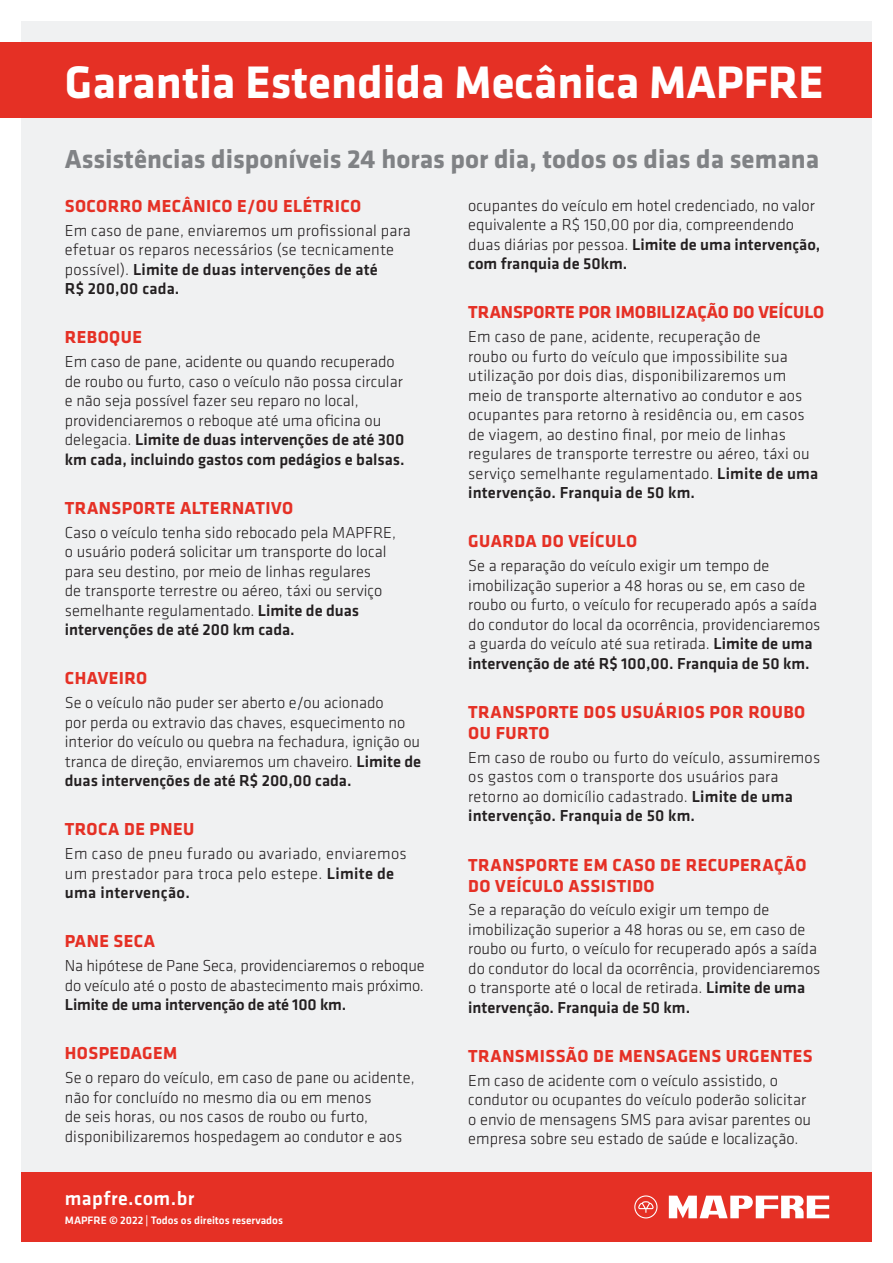
<style>
.page{position:relative;width:893px;height:1263px;background:#fff}
.page>*{position:absolute;margin:0;border:0;box-sizing:border-box;transform-origin:0 0}
.t1{font:700 47.25px "Klavika";color:#fff}
.t2{font:700 27px "Klavika";color:#808285}
.t3{font:500 20.1px "Klavika";letter-spacing:.02em;color:#fff}
.t4{font:700 18px/21px "Klavika";letter-spacing:.025em;color:#e53025}
.t5{font:700 18px "Klavika";color:#e53025}
.t6{font:300 16.5px/19.5px "Klavika";color:#231f20}
.t7{font:300 16.5px/19.5px "Klavika";letter-spacing:.02em;color:#231f20}
.t8{font:500 16.5px "Klavika";letter-spacing:-.01em;color:#231f20}
.t9{font:500 11.1px "Klavika";color:#fff}
.s1{font-weight:500}
</style>
<div class="page">
<div style="left:21px;top:21px;width:851px;height:1221px;background:#f0f1f2"></div>
<div style="left:21px;top:1172px;width:851px;height:70px;background:#e53025"></div>
<svg style="left:634px;top:1195px;width:195px;height:23px"></svg>
<div style="left:0;top:43px;width:872px;height:75px;background:#e53025"></div>
<h1 class="t1" style="left:65px;top:57px;width:760px">Garantia Estendida Mecânica MAPFRE</h1>
<h2 class="t2" style="left:65px;top:144px;width:756px">Assistências disponíveis 24 horas por dia, todos os dias da semana</h2>
<p class="t4" style="left:65px;top:196px;width:298px">SOCORRO MECÂNICO E/OU ELÉTRICO</p>
<p class="t6" style="left:65px;top:221px;width:348px">Em caso de pane, enviaremos um profissional para efetuar os reparos necessários (se tecnicamente possível). <span class="s1">Limite de duas intervenções de até<br>R$ 200,00 cada.</span></p>
<p class="t4" style="left:65px;top:327px;width:79px">REBOQUE</p>
<p class="t6" style="left:65px;top:352px;width:341px">Em caso de pane, acidente ou quando recuperado de roubo ou furto, caso o veículo não possa circular e não seja possível fazer seu reparo no local, providenciaremos o reboque até uma oficina ou delegacia. <span class="s1">Limite de duas intervenções de até 300 km cada, incluindo gastos com pedágios e balsas.</span></p>
<p class="t4" style="left:65px;top:498px;width:230px">TRANSPORTE ALTERNATIVO</p>
<p class="t6" style="left:65px;top:523px;width:333px">Caso o veículo tenha sido rebocado pela MAPFRE, o usuário poderá solicitar um transporte do local para seu destino, por meio de linhas regulares<br>de transporte terrestre ou aéreo, táxi ou serviço semelhante regulamentado. <span class="s1">Limite de duas intervenções de até 200 km cada.</span></p>
<p class="t4" style="left:65px;top:668px;width:84px">CHAVEIRO</p>
<p class="t6" style="left:65px;top:693px;width:358px">Se o veículo não puder ser aberto e/ou acionado<br>por perda ou extravio das chaves, esquecimento no interior do veículo ou quebra na fechadura, ignição ou tranca de direção, enviaremos um chaveiro. <span class="s1">Limite de duas intervenções de até R$ 200,00 cada.</span></p>
<p class="t4" style="left:65px;top:819px;width:131px">TROCA DE PNEU</p>
<p class="t7" style="left:65px;top:844px;width:343px">Em caso de pneu furado ou avariado, enviaremos um prestador para troca pelo estepe. <span class="s1">Limite de uma intervenção.</span></p>
<p class="t4" style="left:65px;top:931px;width:92px">PANE SECA</p>
<p class="t6" style="left:65px;top:956px;width:361px">Na hipótese de Pane Seca, providenciaremos o reboque do veículo até o posto de abastecimento mais próximo.</p>
<p class="t8" style="left:65px;top:996px;width:283px">Limite de uma intervenção de até 100 km.</p>
<p class="t4" style="left:65px;top:1043px;width:114px">HOSPEDAGEM</p>
<p class="t6" style="left:65px;top:1068px;width:351px">Se o reparo do veículo, em caso de pane ou acidente, não for concluído no mesmo dia ou em menos<br>de seis horas, ou nos casos de roubo ou furto, disponibilizaremos hospedagem ao condutor e aos</p>
<p class="t6" style="left:468px;top:196px;width:354px">ocupantes do veículo em hotel credenciado, no valor equivalente a R$ 150,00 por dia, compreendendo duas diárias por pessoa. <span class="s1">Limite de uma intervenção, com franquia de 50km.</span></p>
<p class="t5" style="left:468px;top:303px;width:357px">TRANSPORTE POR IMOBILIZAÇÃO DO VEÍCULO</p>
<p class="t6" style="left:468px;top:327px;width:351px">Em caso de pane, acidente, recuperação de<br>roubo ou furto do veículo que impossibilite sua utilização por dois dias, disponibilizaremos um meio de transporte alternativo ao condutor e aos ocupantes para retorno à residência ou, em casos de viagem, ao destino final, por meio de linhas regulares de transporte terrestre ou aéreo, táxi ou serviço semelhante regulamentado. <span class="s1">Limite de uma intervenção. Franquia de 50 km.</span></p>
<p class="t4" style="left:468px;top:531px;width:170px">GUARDA DO VEÍCULO</p>
<p class="t6" style="left:468px;top:556px;width:354px">Se a reparação do veículo exigir um tempo de imobilização superior a 48 horas ou se, em caso de roubo ou furto, o veículo for recuperado após a saída do condutor do local da ocorrência, providenciaremos a guarda do veículo até sua retirada. <span class="s1">Limite de uma intervenção de até R$ 100,00. Franquia de 50 km.</span></p>
<p class="t4" style="left:468px;top:702px;width:338px">TRANSPORTE DOS USUÁRIOS POR ROUBO<br>OU FURTO</p>
<p class="t6" style="left:468px;top:748px;width:353px">Em caso de roubo ou furto do veículo, assumiremos os gastos com o transporte dos usuários para retorno ao domicílio cadastrado. <span class="s1">Limite de uma intervenção. Franquia de 50 km.</span></p>
<p class="t4" style="left:468px;top:854px;width:340px">TRANSPORTE EM CASO DE RECUPERAÇÃO<br>DO VEÍCULO ASSISTIDO</p>
<p class="t6" style="left:468px;top:900px;width:354px">Se a reparação do veículo exigir um tempo de imobilização superior a 48 horas ou se, em caso de roubo ou furto, o veículo for recuperado após a saída do condutor do local da ocorrência, providenciaremos o transporte até o local de retirada. <span class="s1">Limite de uma intervenção. Franquia de 50 km.</span></p>
<p class="t4" style="left:468px;top:1046px;width:346px">TRANSMISSÃO DE MENSAGENS URGENTES</p>
<p class="t6" style="left:468px;top:1071px;width:344px">Em caso de acidente com o veículo assistido, o condutor ou ocupantes do veículo poderão solicitar o envio de mensagens SMS para avisar parentes ou empresa sobre seu estado de saúde e localização.</p>
<p class="t3" style="left:65px;top:1187px;width:131px">mapfre.com.br</p>
<p class="t9" style="left:65px;top:1214px;width:220px">MAPFRE © 2022 | Todos os direitos reservados</p>
</div>
